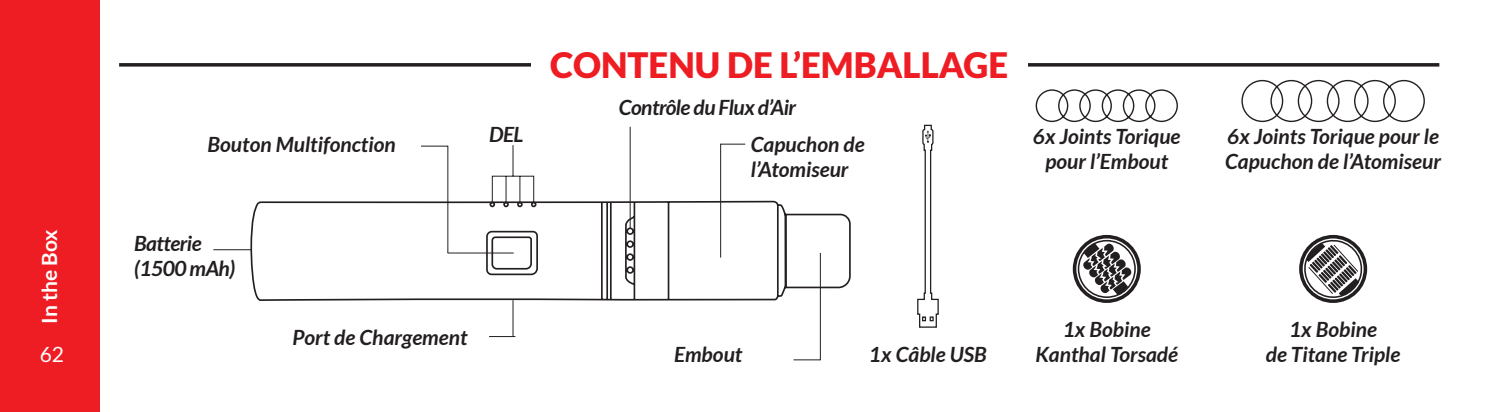
<style>
.page{position:relative;width:1489px;height:412px;background:#fff}
.page>*{position:absolute;margin:0;border:0;box-sizing:border-box;transform-origin:0 0}
.t1{font:900 35px "Lato";color:#ee1d23}
.t2{font:italic 700 21px/25.2px "Lato";color:#231f20;text-align:center}
.t3{font:italic 700 21px/25.2px "Lato";letter-spacing:-.025em;color:#231f20}
.t4{font:700 21px "Lato";color:#fff}
.t5{font:21px "Lato";color:#fff}
</style>
<div class="page">
<div style="left:0;top:0;width:99px;height:412px;background:#ee1d23"></div>
<svg style="left:213px;top:126px;width:533px;height:125px"></svg>
<svg style="left:249px;top:200px;width:602px;height:101px"></svg>
<hr style="left:448px;top:252px;width:65px;height:1px;background:#231f20">
<svg style="left:489px;top:144px;width:45px;height:193px"></svg>
<svg style="left:917px;top:124px;width:22px;height:204px"></svg>
<svg style="left:119px;top:63px;width:1320px;height:4px"></svg>
<div style="left:531px;top:50px;width:496px;height:33px;background:#fff"></div>
<svg style="left:792px;top:252px;width:29px;height:108px"></svg>
<div style="left:1298px;top:235px;width:68px;height:68px;border:4px solid #231f20;border-radius:50%"></div>
<svg style="left:1301px;top:238px;width:62px;height:62px"></svg>
<div style="left:1072px;top:235px;width:68px;height:68px;border:4px solid #231f20;border-radius:50%"></div>
<div style="left:1077px;top:240px;width:58px;height:58px;border:2px solid #231f20;border-radius:50%"></div>
<svg style="left:1082px;top:243px;width:49px;height:52px"></svg>
<svg style="left:1035px;top:89px;width:143px;height:34px"></svg>
<svg style="left:1241px;top:79px;width:184px;height:44px"></svg>
<h1 class="t1" style="left:550px;top:44px;width:460px">CONTENU DE L’EMBALLAGE</h1>
<p class="t4" style="left:38px;top:323px;width:96px;rotate:-90deg">In the Box</p>
<p class="t2" style="left:208px;top:132px;width:190px">Bouton Multifonction</p>
<p class="t3" style="left:134px;top:231px;width:103px">Batterie (1500 mAh)</p>
<p class="t2" style="left:489px;top:122px;width:36px">DEL</p>
<p class="t3" style="left:619px;top:95px;width:179px">Contrôle du Flux d’Air</p>
<p class="t2" style="left:750px;top:132px;width:115px;text-align:left">Capuchon de l’Atomiseur</p>
<p class="t2" style="left:293px;top:325px;width:176px">Port de Chargement</p>
<p class="t5" style="left:40px;top:342px;width:26px">62</p>
<p class="t2" style="left:869px;top:342px;width:119px">1x Câble USB</p>
<p class="t2" style="left:674px;top:342px;width:70px">Embout</p>
<p class="t2" style="left:1032px;top:124px;width:149px">6x Joints Torique pour l’Embout</p>
<p class="t2" style="left:1225px;top:124px;width:217px;text-align:left">6x Joints Torique pour le<br>Capuchon de l’Atomiseur</p>
<p class="t2" style="left:1035px;top:317px;width:144px">1x Bobine<br>Kanthal Torsadé</p>
<p class="t2" style="left:1265px;top:317px;width:136px">1x Bobine<br>de Titane Triple</p>
</div>
